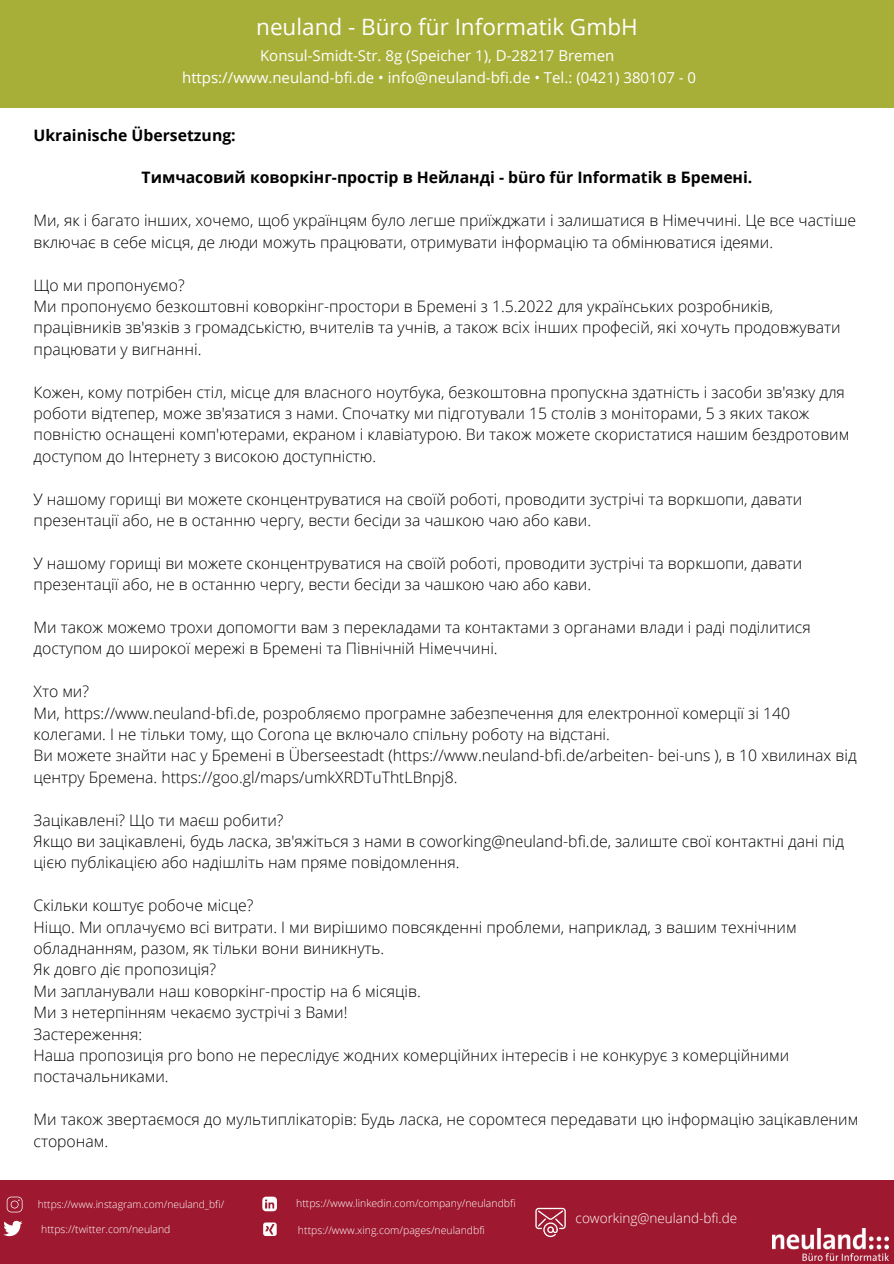
<style>
.page{position:relative;width:894px;height:1264px;background:#fff}
.page>*{position:absolute;margin:0;border:0;box-sizing:border-box;transform-origin:0 0}
.t1{font:22.5px "Open Sans";color:#fff}
.t2{font:300 15.75px/21.5px "Open Sans";color:#000}
.t3{font:700 15.75px "Open Sans";color:#000}
.t4{font:15px "Open Sans";color:#fff}
.t5{font:300 13.5px "Open Sans";color:#fff}
.t6{font:300 10.5px "Open Sans";color:#fff}
.t7{font:300 10.2px "Open Sans";color:#fff}
</style>
<div class="page">
<div style="left:0;top:0;width:893px;height:108px;background:#a7af39"></div>
<div style="left:0;top:1180px;width:893px;height:83px;background:#9e182f"></div>
<img style="left:772px;top:1228px;width:115px;height:32px">
<svg style="left:7px;top:1196px;width:15px;height:16px"></svg>
<svg style="left:3px;top:1220px;width:19px;height:16px"></svg>
<svg style="left:262px;top:1196px;width:15px;height:15px"></svg>
<svg style="left:263px;top:1222px;width:13px;height:13px"></svg>
<svg style="left:535px;top:1207px;width:30px;height:30px"></svg>
<p class="t1" style="left:256px;top:11px;width:383px">neuland - Büro für Informatik GmbH</p>
<p class="t4" style="left:260px;top:45px;width:355px">Konsul-Smidt-Str. 8g (Speicher 1), D-28217 Bremen</p>
<p class="t4" style="left:182px;top:67px;width:515px">https://www.neuland-bfi.de • info@neuland-bfi.de • Tel.: (0421) 380107 - 0</p>
<p class="t3" style="left:34px;top:124px;width:204px">Ukrainische Ü bersetzung:</p>
<p class="t3" style="left:141px;top:167px;width:612px">Тимчасовий коворкінг-простір в Нейланді - bü ro fü r Informatik в Бремені.</p>
<p class="t2" style="left:34px;top:209px;width:824px">Ми, як і багато інших, хочемо, щоб українцям було легше приїжджати і залишатися в Німеччині. Це все частіше включає в себе місця, де люди можуть працювати, отримувати інформацію та обмінюватися ідеями.</p>
<p class="t2" style="left:34px;top:274px;width:153px">Що ми пропонуємо?</p>
<p class="t2" style="left:34px;top:295px;width:808px">Ми пропонуємо безкоштовні коворкінг-простори в Бремені з 1.5.2022 для українських розробників, працівників зв'язків з громадськістю, вчителів та учнів, а також всіх інших професій, які хочуть продовжувати працювати у вигнанні.</p>
<p class="t2" style="left:34px;top:381px;width:817px">Кожен, кому потрібен стіл, місце для власного ноутбука, безкоштовна пропускна здатність і засоби зв'язку для роботи відтепер, може зв'язатися з нами. Спочатку ми підготували 15 столів з моніторами, 5 з яких також повністю оснащені комп'ютерами, екраном і клавіатурою. Ви також можете скористатися нашим бездротовим доступом до Інтернету з високою доступністю.</p>
<p class="t2" style="left:34px;top:487px;width:770px">У нашому горищі ви можете сконцентруватися на своїй роботі, проводити зустрічі та воркшопи, давати презентації або, не в останню чергу, вести бесіди за чашкою чаю або кави.</p>
<p class="t2" style="left:34px;top:552px;width:770px">У нашому горищі ви можете сконцентруватися на своїй роботі, проводити зустрічі та воркшопи, давати презентації або, не в останню чергу, вести бесіди за чашкою чаю або кави.</p>
<p class="t2" style="left:34px;top:616px;width:778px">Ми також можемо трохи допомогти вам з перекладами та контактами з органами влади і раді поділитися доступом до широкої мережі в Бремені та Північній Німеччині.</p>
<p class="t2" style="left:34px;top:680px;width:57px">Хто ми?</p>
<p class="t2" style="left:34px;top:701px;width:757px">Ми, https://www.neuland-bfi.de, розробляємо програмне забезпечення для електронної комерції зі 140 колегами. І не тільки тому, що Corona це включало спільну роботу на відстані.</p>
<p class="t2" style="left:34px;top:744px;width:824px">Ви можете знайти нас у Бремені в Ü berseestadt (https://www.neuland-bfi.de/arbeiten- bei-uns ), в 10 хвилинах від центру Бремена. https://goo.gl/maps/umkXRDTuThtLBnpj8.</p>
<p class="t2" style="left:34px;top:808px;width:251px">Зацікавлені? Що ти маєш робити?</p>
<p class="t2" style="left:34px;top:830px;width:811px">Якщо ви зацікавлені, будь ласка, зв'яжіться з нами в coworking@neuland-bfi.de, залиште свої контактні дані під цією публікацією або надішліть нам пряме повідомлення.</p>
<p class="t2" style="left:34px;top:894px;width:221px">Скільки коштує робоче місце?</p>
<p class="t2" style="left:34px;top:915px;width:764px">Ніщо. Ми оплачуємо всі витрати. І ми вирішимо повсякденні проблеми, наприклад, з вашим технічним обладнанням, разом, як тільки вони виникнуть.</p>
<p class="t2" style="left:34px;top:958px;width:184px">Як довго діє пропозиція?</p>
<p class="t2" style="left:34px;top:980px;width:388px">Ми запланували наш коворкінг-простір на 6 місяців.</p>
<p class="t2" style="left:34px;top:1001px;width:315px">Ми з нетерпінням чекаємо зустрічі з Вами!</p>
<p class="t2" style="left:34px;top:1022px;width:110px">Застереження:</p>
<p class="t2" style="left:34px;top:1044px;width:757px">Наша пропозиція pro bono не переслідує жодних комерцій них інтересів і не конкурує з комерцій ними постачальниками.</p>
<p class="t2" style="left:34px;top:1108px;width:826px">Ми також звертаємося до мультиплікаторів: Будь ласка, не соромтеся передавати цю інформацію зацікавленим сторонам.</p>
<p class="t7" style="left:38px;top:1197px;width:188px">https://www.instagram.com/neuland_bfi/</p>
<p class="t6" style="left:41px;top:1221px;width:131px">https://twitter.com/neuland</p>
<p class="t6" style="left:296px;top:1196px;width:221px">https://www.linkedin.com/company/neulandbfi</p>
<p class="t6" style="left:298px;top:1222px;width:188px">https://www.xing.com/pages/neulandbfi</p>
<p class="t5" style="left:575px;top:1208px;width:163px">coworking@neuland-bfi.de</p>
</div>
